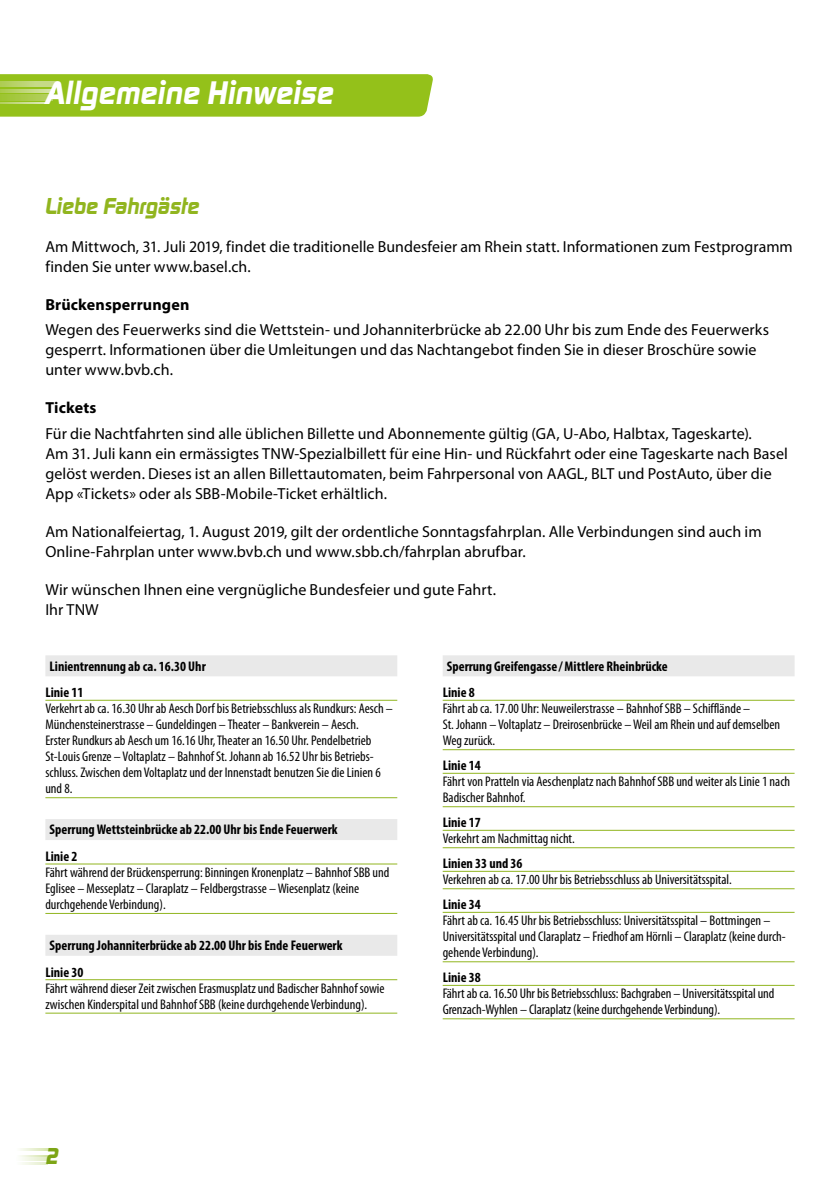
<style>
.page{position:relative;width:840px;height:1191px;background:#fff}
.page>*{position:absolute;margin:0;border:0;box-sizing:border-box;transform-origin:0 0}
.t1{font:italic 700 34px "Digital Sans EF";letter-spacing:.01em;color:#fff}
.t2{font:italic 700 24px "Digital Sans EF";color:#91b51f}
.t3{font:italic 700 24px "Digital Sans EF";color:#7da516}
.t4{font:16px/20px "Myriad Pro";letter-spacing:.005em;color:#000}
.t5{font:700 16px "Myriad Pro";letter-spacing:.01em;color:#000}
.t6{font:condensed 14px/16px "Myriad Pro";color:#000}
.t7{font:700 condensed 14px/26.4px "Myriad Pro";color:#000}
</style>
<div class="page">
<div style="left:442px;top:655px;width:352px;height:21px;background:#e9e9e9"></div>
<hr style="left:442px;top:700px;width:352px;height:1px;background:#91b51f">
<hr style="left:442px;top:749px;width:352px;height:1px;background:#91b51f">
<hr style="left:442px;top:773px;width:352px;height:1px;background:#91b51f">
<hr style="left:442px;top:806px;width:352px;height:1px;background:#91b51f">
<hr style="left:442px;top:830px;width:352px;height:1px;background:#91b51f">
<hr style="left:442px;top:847px;width:352px;height:1px;background:#91b51f">
<hr style="left:442px;top:871px;width:352px;height:1px;background:#91b51f">
<hr style="left:442px;top:888px;width:352px;height:1px;background:#91b51f">
<hr style="left:442px;top:912px;width:352px;height:1px;background:#91b51f">
<hr style="left:442px;top:961px;width:352px;height:1px;background:#91b51f">
<hr style="left:442px;top:985px;width:352px;height:1px;background:#91b51f">
<hr style="left:442px;top:1018px;width:352px;height:1px;background:#91b51f">
<div style="left:45px;top:655px;width:352px;height:21px;background:#e9e9e9"></div>
<hr style="left:45px;top:700px;width:352px;height:1px;background:#91b51f">
<hr style="left:45px;top:797px;width:352px;height:1px;background:#91b51f">
<div style="left:45px;top:819px;width:352px;height:21px;background:#e9e9e9"></div>
<hr style="left:45px;top:863px;width:352px;height:1px;background:#91b51f">
<hr style="left:45px;top:913px;width:352px;height:1px;background:#91b51f">
<div style="left:45px;top:934px;width:352px;height:21px;background:#e9e9e9"></div>
<hr style="left:45px;top:979px;width:352px;height:1px;background:#91b51f">
<hr style="left:45px;top:1012px;width:352px;height:1px;background:#91b51f">
<svg style="left:20px;top:1148px;width:35px;height:2px"></svg>
<svg style="left:20px;top:1155px;width:31px;height:1px"></svg>
<svg style="left:22px;top:1157px;width:28px;height:3px"></svg>
<svg style="left:22px;top:1162px;width:25px;height:2px"></svg>
<svg style="left:0;top:74px;width:433px;height:43px;background:#96c220"></svg>
<svg style="left:0;top:82px;width:58px;height:4px"></svg>
<svg style="left:0;top:94px;width:52px;height:6px"></svg>
<svg style="left:0;top:89px;width:54px;height:3px"></svg>
<svg style="left:0;top:102px;width:48px;height:2px"></svg>
<h1 class="t1" style="left:45px;top:72px;width:290px">Allgemeine Hinweise</h1>
<h2 class="t2" style="left:45px;top:192px;width:155px">Liebe Fahrgäste</h2>
<p class="t4" style="left:45px;top:236px;width:748px">Am Mittwoch, 31. Juli 2019, findet die traditionelle Bundesfeier am Rhein statt. Informationen zum Fest programm finden Sie unter www.basel.ch.</p>
<p class="t5" style="left:45px;top:294px;width:145px">Brückensperrungen</p>
<p class="t4" style="left:45px;top:319px;width:724px">Wegen des Feuerwerks sind die Wettstein- und Johanniterbrücke ab 22.00 Uhr bis zum Ende des Feuerwerks gesperrt. Informationen über die Umleitungen und das Nachtangebot finden Sie in dieser Broschüre sowie unter www.bvb.ch.</p>
<p class="t5" style="left:45px;top:397px;width:53px">Tickets</p>
<p class="t4" style="left:45px;top:423px;width:743px">Für die Nachtfahrten sind alle üblichen Billette und Abonnemente gültig (GA, U-Abo, Halbtax, Tageskarte).<br>Am 31. Juli kann ein ermässigtes TNW-Spezialbillett für eine Hin- und Rückfahrt oder eine Tageskarte nach Basel gelöst werden. Dieses ist an allen Billettautomaten, beim Fahrpersonal von AAGL, BLT und PostAuto, über die App «Tickets» oder als SBB-Mobile-Ticket erhältlich.</p>
<p class="t4" style="left:45px;top:521px;width:717px">Am Nationalfeiertag, 1. August 2019, gilt der ordentliche Sonntagsfahrplan. Alle Verbindungen sind auch im<br>Online-Fahrplan unter www.bvb.ch und www.sbb.ch/fahrplan abrufbar.</p>
<p class="t4" style="left:45px;top:579px;width:452px">Wir wünschen Ihnen eine vergnügliche Bundesfeier und gute Fahrt.<br>Ihr TNW</p>
<p class="t7" style="left:45px;top:652px;width:162px;text-indent:4px">Linientrennung ab ca. 16.30 Uhr<br>Linie 11</p>
<p class="t6" style="left:45px;top:700px;width:349px">Verkehrt ab ca. 16.30 Uhr ab Aesch Dorf bis Betriebsschluss als Rundkurs: Aesch – Münchensteinerstrasse – Gundeldingen – Theater – Bankverein – Aesch.<br>Erster Rundkurs ab Aesch um 16.16 Uhr, Theater an 16.50 Uhr. Pendelbetrieb St-Louis Grenze – Voltaplatz – Bahnhof St. Johann ab 16.52 Uhr bis Betriebs&shy;schluss. Zwischen dem Voltaplatz und der Innenstadt benutzen Sie die Linien 6 und 8.</p>
<p class="t7" style="left:45px;top:816px;width:293px;text-indent:4px">Sperrung Wettsteinbrücke ab 22.00 Uhr bis Ende Feuerwerk<br>Linie 2</p>
<p class="t6" style="left:45px;top:864px;width:345px">Fährt während der Brückensperrung: Binningen Kronenplatz – Bahnhof SBB und<br>Eglisee – Messeplatz – Claraplatz – Feldbergstrasse – Wiesenplatz (keine durchgehende Verbindung).</p>
<p class="t7" style="left:45px;top:932px;width:298px;text-indent:4px">Sperrung Johanniterbrücke ab 22.00 Uhr bis Ende Feuerwerk<br>Linie 30</p>
<p class="t6" style="left:45px;top:980px;width:340px">Fährt während dieser Zeit zwischen Erasmusplatz und Badischer Bahnhof sowie zwischen Kinderspital und Bahnhof SBB (keine durchgehende Verbindung).</p>
<p class="t7" style="left:442px;top:652px;width:226px;text-indent:4px">Sperrung Greifengasse / Mittlere Rheinbrücke<br>Linie 8</p>
<p class="t6" style="left:442px;top:700px;width:339px">Fährt ab ca. 17.00 Uhr: Neuweilerstrasse – Bahnhof SBB – Schifflände –<br>St. Johann – Voltaplatz – Dreirosenbrücke – Weil am Rhein und auf demselben<br>Weg zurück.</p>
<p class="t7" style="left:442px;top:752px;width:39px">Linie 14</p>
<p class="t6" style="left:442px;top:773px;width:349px">Fährt von Pratteln via Aeschenplatz nach Bahnhof SBB und weiter als Linie 1 nach<br>Badischer Bahnhof.</p>
<p class="t7" style="left:442px;top:809px;width:39px">Linie 17</p>
<p class="t6" style="left:442px;top:830px;width:133px">Verkehrt am Nachmittag nicht.</p>
<p class="t7" style="left:442px;top:850px;width:81px">Linien 33 und 36</p>
<p class="t6" style="left:442px;top:871px;width:290px">Verkehren ab ca. 17.00 Uhr bis Betriebsschluss ab Universitätsspital.</p>
<p class="t7" style="left:442px;top:891px;width:39px">Linie 34</p>
<p class="t6" style="left:442px;top:912px;width:344px">Fährt ab ca. 16.45 Uhr bis Betriebsschluss: Universitätsspital – Bottmingen –<br>Uni ver sitätsspital und Claraplatz – Friedhof am Hörnli – Claraplatz (keine durch - ge hende Verbindung).</p>
<p class="t7" style="left:442px;top:964px;width:39px">Linie 38</p>
<p class="t6" style="left:442px;top:985px;width:333px">Fährt ab ca. 16.50 Uhr bis Betriebsschluss: Bachgraben – Universitätsspital und<br>Grenzach-Wyhlen – Claraplatz (keine durchgehende Verbindung).</p>
<h2 class="t3" style="left:45px;top:1141px;width:15px">2</h2>
</div>
